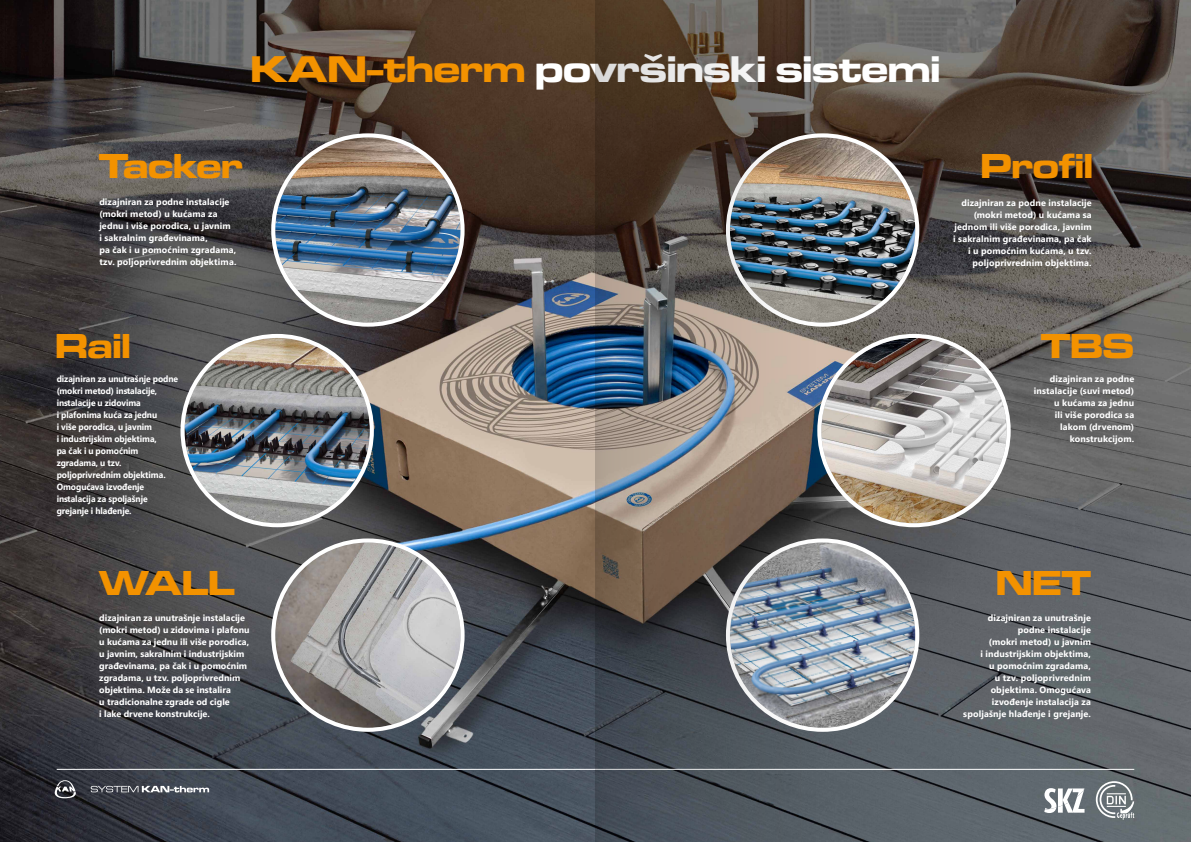
<style>
.page{position:relative;width:1191px;height:842px;background:#fff}
.page>*{position:absolute;margin:0;border:0;box-sizing:border-box;transform-origin:0 0}
.t1{font:38.6px "Microgramma D Bol Ext";letter-spacing:-.005em;color:#fff}
.t2{font:36px "Microgramma D Bol Ext";letter-spacing:-.005em;color:#f39200}
.t3{font:700 9px/12px "Segoe UI";letter-spacing:.01em;color:#fff;text-align:right}
.t4{font:700 9px/12px "Segoe UI";letter-spacing:-.01em;color:#fff;scale:.95 1}
.s1{color:#f39200}
</style>
<div class="page">
<img style="left:0;top:0;width:1191px;height:842px">
<hr style="left:57px;top:769px;width:1077px;height:1px;background:#fff">
<svg style="left:91px;top:786px;width:118px;height:6px"></svg>
<svg style="left:55px;top:779px;width:21px;height:19px"></svg>
<svg style="left:1044px;top:788px;width:40px;height:25px"></svg>
<svg style="left:1095px;top:781px;width:39px;height:39px;background:#90969a"></svg>
<svg style="left:819px;top:336px;width:189px;height:189px"></svg>
<img style="left:821px;top:338px;width:185px;height:185px;border-radius:93px">
<div style="left:817px;top:334px;width:193px;height:193px;border:4px solid #fff;border-radius:50%"></div>
<img style="left:730px;top:542px;width:185px;height:186px;border-radius:93px">
<svg style="left:273px;top:540px;width:189px;height:190px"></svg>
<img style="left:275px;top:542px;width:185px;height:186px;border-radius:93px">
<div style="left:271px;top:538px;width:193px;height:194px;border:4px solid #fff;border-radius:50%"></div>
<img style="left:730px;top:137px;width:185px;height:186px;border-radius:93px">
<svg style="left:273px;top:135px;width:189px;height:190px"></svg>
<img style="left:275px;top:137px;width:185px;height:186px;border-radius:93px">
<div style="left:271px;top:133px;width:193px;height:194px;border:4px solid #fff;border-radius:50%"></div>
<svg style="left:182px;top:336px;width:190px;height:189px"></svg>
<img style="left:184px;top:338px;width:186px;height:185px;border-radius:93px">
<div style="left:180px;top:334px;width:194px;height:193px;border:4px solid #fff;border-radius:50%"></div>
<img style="left:595px;top:0;width:221px;height:842px">
<h1 class="t1" style="left:250px;top:43px;width:691px"><span class="s1">KAN-therm</span> površinski sistemi</h1>
<h2 class="t2" style="left:99px;top:141px;width:145px">Tacker</h2>
<h2 class="t2" style="left:980px;top:141px;width:114px">Profil</h2>
<p class="t3" style="left:99px;top:195px;width:139px;text-align:left">dizajniran za podne instalacije (mokri metod) u kućama za jednu i više porodica, u javnim<br>i sakralnim građevinama,<br>pa čak i u pomoćnim zgradama, tzv. poljoprivrednim objektima.</p>
<h2 class="t2" style="left:55px;top:321px;width:77px">Rail</h2>
<p class="t4" style="left:57px;top:372px;width:129px">dizajniran za unutrašnje podne (mokri metod) instalacije, instalacije u zidovima<br>i plafonima kuća za jednu<br>i više porodica, u javnim<br>i industrijskim objektima,<br>pa čak i u pomoćnim zgradama, u tzv. poljoprivrednim objektima.<br>Omogućava izvođenje instalacija za spoljašnje grejanje i hlađenje.</p>
<h2 class="t2" style="left:99px;top:559px;width:137px">WALL</h2>
<p class="t3" style="left:99px;top:611px;width:152px;text-align:left">dizajniran za unutrašnje instalacije (mokri metod) u zidovima i plafonu u kućama za jednu ili više porodica, u javnim, sakralnim i industrijskim građevinama, pa čak i u pomoćnim zgradama, u tzv. poljoprivrednim objektima. Može da se instalira<br>u tradicionalne zgrade od cigle<br>i lake drvene konstrukcije.</p>
<p class="t3" style="left:953px;top:196px;width:140px">dizajniran za podne instalacije (mokri metod) u kućama sa jednom ili više porodica, javnim i sakralnim građevinama, pa čak i u pomoćnim kućama, u tzv. poljoprivrednim objektima.</p>
<h2 class="t2" style="left:1041px;top:321px;width:95px">TBS</h2>
<p class="t3" style="left:1034px;top:372px;width:102px">dizajniran za podne instalacije (suvi metod) u kućama za jednu<br>ili više porodica sa lakom (drvenom) konstrukcijom.</p>
<h2 class="t2" style="left:996px;top:559px;width:97px">NET</h2>
<p class="t3" style="left:963px;top:611px;width:129px">dizajniran za unutrašnje podne instalacije<br>(mokri metod) u javnim<br>i industrijskim objektima,<br>u pomoćnim zgradama,<br>u tzv. poljoprivrednim objektima. Omogućava izvođenje instalacija za spoljašnje hlađenje i grejanje.</p>
</div>
